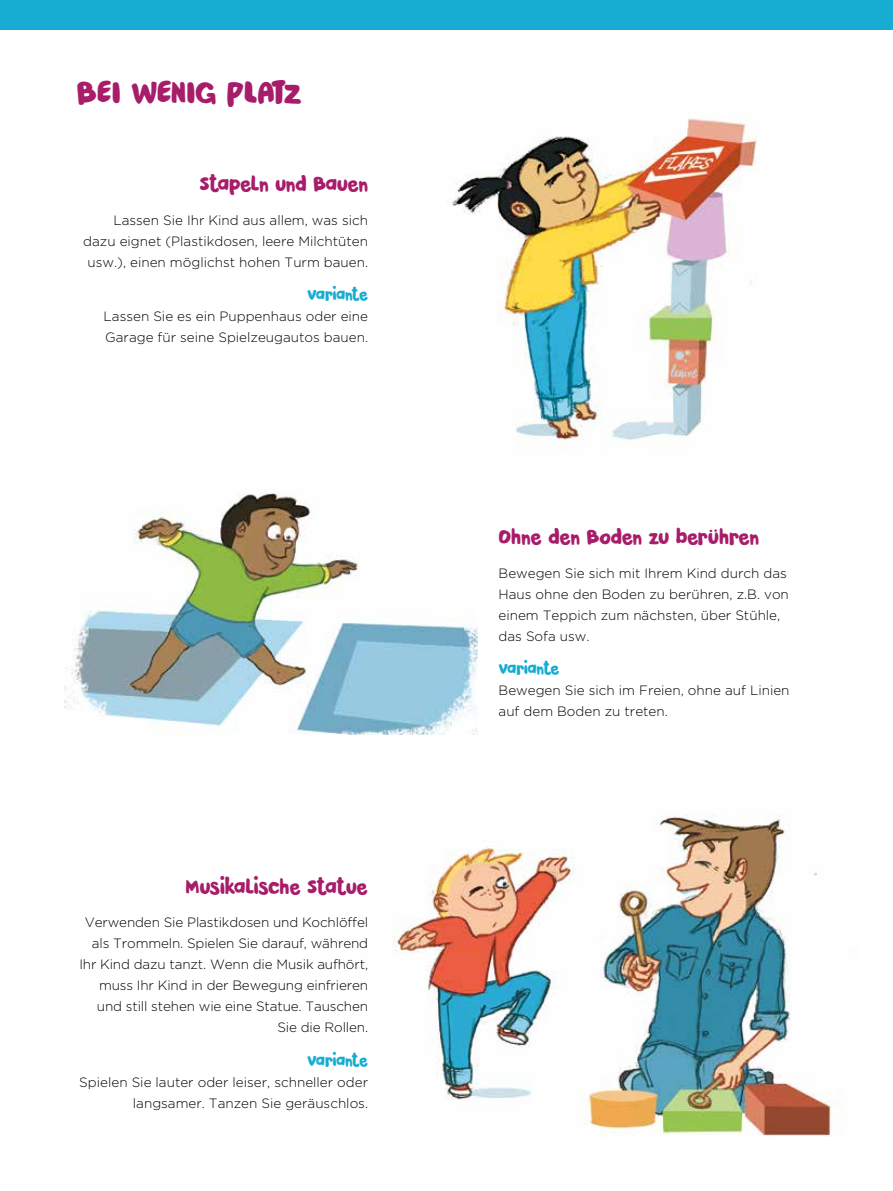
<style>
.page{position:relative;width:893px;height:1191px;background:#fff}
.page>*{position:absolute;margin:0;border:0;box-sizing:border-box;transform-origin:0 0}
.t1{font:33px "Pardesi";letter-spacing:-.025em;color:#a71d6a}
.t2{font:21px "Pardesi";letter-spacing:-.03em;color:#a71d6a}
.t3{font:16.5px "Pardesi";letter-spacing:-.05em;color:#17acd2}
.t4{font:300 13.5px/21px "Gotham";color:#000;text-align:right}
</style>
<div class="page">
<div style="left:0;top:0;width:893px;height:30px;background:#17acd2"></div>
<img style="left:446px;top:118px;width:311px;height:331px">
<img style="left:393px;top:815px;width:449px;height:321px">
<img style="left:65px;top:441px;width:412px;height:293px">
<h1 class="t1" style="left:77px;top:68px;width:227px">BEI WENIG PLATZ</h1>
<h2 class="t2" style="left:200px;top:168px;width:170px">Stapeln und Bauen</h2>
<p class="t4" style="left:83px;top:209px;width:286px">Lassen Sie Ihr Kind aus allem, was sich dazu eignet (Plastikdosen, leere Milchtüten usw.), einen möglichst hohen Turm bauen.</p>
<p class="t3" style="left:307px;top:282px;width:62px">Variante</p>
<p class="t4" style="left:104px;top:306px;width:266px;text-align:left">Lassen Sie es ein Puppenhaus oder eine<br>Garage für seine Spielzeugautos bauen.</p>
<h2 class="t2" style="left:185px;top:871px;width:184px">Musikalische Statue</h2>
<p class="t4" style="left:79px;top:912px;width:290px">Verwenden Sie Plastikdosen und Kochlöffel als Trommeln. Spielen Sie darauf, während Ihr Kind dazu tanzt. Wenn die Musik aufhört, muss Ihr Kind in der Bewegung einfrieren und still stehen wie eine Statue. Tauschen Sie die Rollen.</p>
<p class="t3" style="left:307px;top:1048px;width:62px">Variante</p>
<p class="t4" style="left:79px;top:1071px;width:290px">Spielen Sie lauter oder leiser, schneller oder langsamer. Tanzen Sie geräuschlos.</p>
<h2 class="t2" style="left:499px;top:521px;width:262px">Ohne den Boden zu berühren</h2>
<p class="t4" style="left:499px;top:562px;width:292px;text-align:left">Bewegen Sie sich mit Ihrem Kind durch das Haus ohne den Boden zu berühren, z.B. von einem Teppich zum nächsten, über Stühle, das Sofa usw.</p>
<p class="t3" style="left:499px;top:656px;width:62px">Variante</p>
<p class="t4" style="left:499px;top:680px;width:292px;text-align:left">Bewegen Sie sich im Freien, ohne auf Linien auf dem Boden zu treten.</p>
</div>
